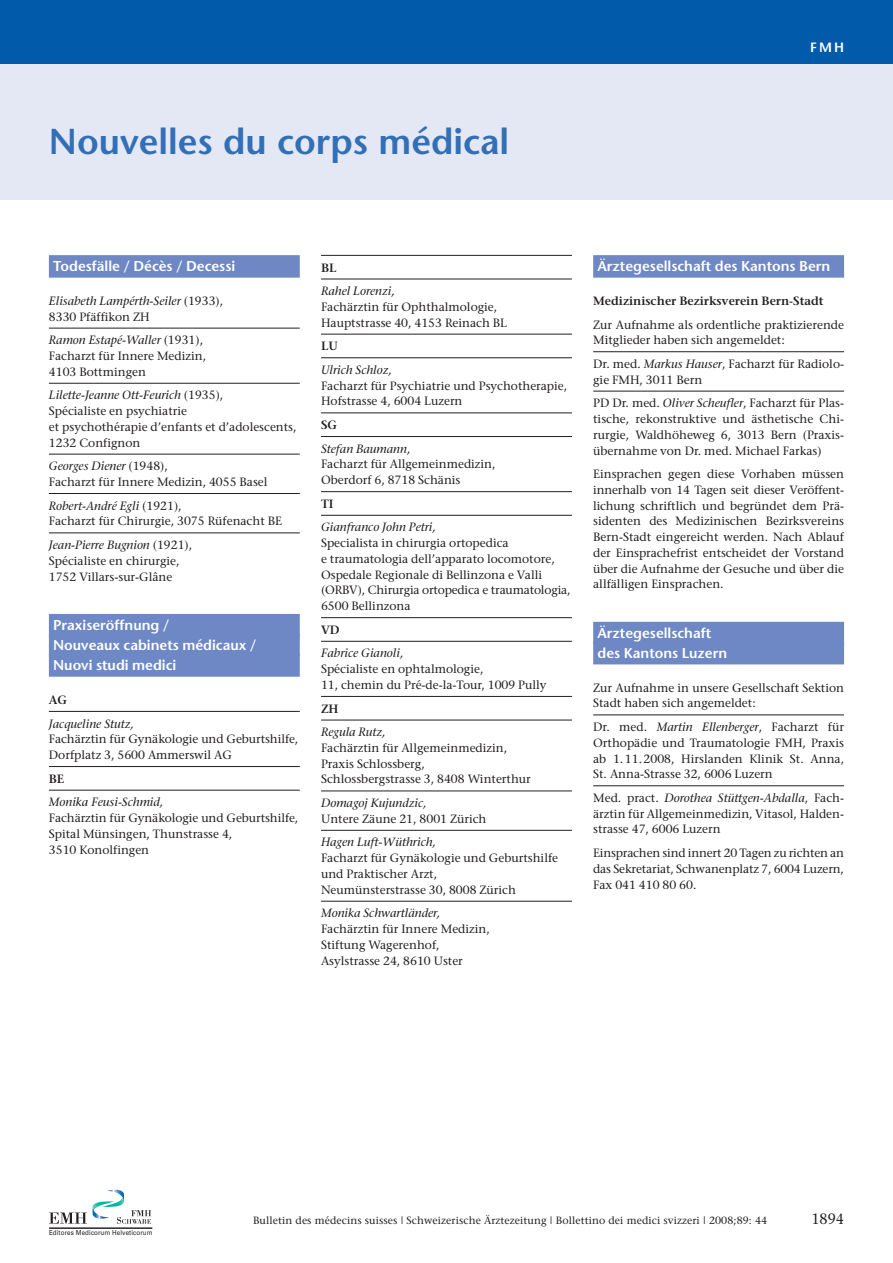
<style>
.page{position:relative;width:893px;height:1263px;background:#fff}
.page>*{position:absolute;margin:0;border:0;box-sizing:border-box;transform-origin:0 0}
.t1{font:600 36px "Stone Sans";color:#326fb7}
.t2{font:15px "Stone Serif";color:#231f20;scale:.95 1}
.t3{font:600 14.25px/20.1px "Stone Sans";color:#fff}
.t4{font:600 13.5px "Stone Sans";color:#fff}
.t5{font:12px/15.8px "Stone Serif";color:#231f20}
.t6{font:italic 12px/15.8px "Stone Serif";color:#231f20}
.t7{font:600 12px "Stone Serif";color:#231f20}
.t8{font:10.5px "Stone Serif";letter-spacing:.01em;color:#231f20}
.t9{font:6.9px "Univers";letter-spacing:.015em;color:#231f20;scale:.9 1}
.s1{font-style:normal}
.s2{font-style:italic}
</style>
<div class="page">
<div style="left:0;top:60px;width:893px;height:140px;background:#e4e8f4"></div>
<div style="left:0;top:0;width:893px;height:64px;background:#015aaa"></div>
<svg style="left:49px;top:1189px;width:102px;height:35px"></svg>
<hr style="left:49px;top:1228px;width:103px;height:1px;background:#231f20">
<div style="left:49px;top:255px;width:251px;height:23px;background:#6d88c5"></div>
<hr style="left:49px;top:328px;width:251px;height:1px;background:#231f20">
<hr style="left:49px;top:383px;width:251px;height:1px;background:#231f20">
<hr style="left:49px;top:454px;width:251px;height:1px;background:#231f20">
<hr style="left:49px;top:493px;width:251px;height:1px;background:#231f20">
<hr style="left:49px;top:533px;width:251px;height:1px;background:#231f20">
<div style="left:49px;top:614px;width:251px;height:22px;background:#6d88c5"></div>
<div style="left:49px;top:634px;width:251px;height:22px;background:#6d88c5"></div>
<div style="left:49px;top:654px;width:251px;height:23px;background:#6d88c5"></div>
<hr style="left:49px;top:711px;width:251px;height:1px;background:#231f20">
<hr style="left:49px;top:766px;width:251px;height:1px;background:#231f20">
<hr style="left:49px;top:790px;width:251px;height:1px;background:#231f20">
<hr style="left:321px;top:255px;width:251px;height:1px;background:#231f20">
<hr style="left:321px;top:279px;width:251px;height:1px;background:#231f20">
<hr style="left:321px;top:334px;width:251px;height:1px;background:#231f20">
<hr style="left:321px;top:357px;width:251px;height:1px;background:#231f20">
<hr style="left:321px;top:413px;width:251px;height:1px;background:#231f20">
<hr style="left:321px;top:436px;width:251px;height:1px;background:#231f20">
<hr style="left:321px;top:491px;width:251px;height:1px;background:#231f20">
<hr style="left:321px;top:515px;width:251px;height:1px;background:#231f20">
<hr style="left:321px;top:617px;width:251px;height:1px;background:#231f20">
<hr style="left:321px;top:641px;width:251px;height:1px;background:#231f20">
<hr style="left:321px;top:696px;width:251px;height:1px;background:#231f20">
<hr style="left:321px;top:720px;width:251px;height:1px;background:#231f20">
<hr style="left:321px;top:791px;width:251px;height:1px;background:#231f20">
<hr style="left:321px;top:830px;width:251px;height:1px;background:#231f20">
<hr style="left:321px;top:901px;width:251px;height:1px;background:#231f20">
<div style="left:593px;top:255px;width:251px;height:23px;background:#6d88c5"></div>
<hr style="left:593px;top:351px;width:251px;height:1px;background:#231f20">
<hr style="left:593px;top:391px;width:251px;height:1px;background:#231f20">
<div style="left:593px;top:622px;width:251px;height:22px;background:#6d88c5"></div>
<div style="left:593px;top:642px;width:251px;height:22px;background:#6d88c5"></div>
<hr style="left:593px;top:715px;width:251px;height:1px;background:#231f20">
<hr style="left:593px;top:785px;width:251px;height:1px;background:#231f20">
<h1 class="t1" style="left:49px;top:127px;width:462px">Nouvelles du corps médical</h1>
<p class="t4" style="left:810px;top:42px;width:35px">FMH</p>
<p class="t3" style="left:53px;top:258px;width:184px">Todesfälle / Décès / Decessi</p>
<p class="t6" style="left:49px;top:294px;width:176px">Elisabeth Lampérth-Seiler <span class="s1">(1933),<br>8330 Pfäffikon ZH</span></p>
<p class="t5" style="left:49px;top:333px;width:159px"><span class="s2">Ramon Estapé-Waller</span> (1931),<br>Facharzt für Innere Medizin,<br>4103 Bottmingen</p>
<p class="t5" style="left:49px;top:389px;width:249px"><span class="s2">Lilette-Jeanne Ott-Feurich</span> (1935),<br>Spécialiste en psychiatrie<br>et psychothérapie d’enfants et d’adolescents,<br>1232 Confignon</p>
<p class="t5" style="left:49px;top:459px;width:220px"><span class="s2">Georges Diener</span> (1948),<br>Facharzt für Innere Medizin, 4055 Basel</p>
<p class="t5" style="left:49px;top:499px;width:235px"><span class="s2">Robert-André Egli</span> (1921),<br>Facharzt für Chirurgie, 3075 Rüfenacht BE</p>
<p class="t5" style="left:49px;top:538px;width:145px"><span class="s2">Jean-Pierre Bugnion</span> (1921),<br>Spécialiste en chirurgie,<br>1752 Villars-sur-Glâne</p>
<p class="t3" style="left:53px;top:616px;width:205px">Praxiseröffnung /<br>Nouveaux cabinets médicaux /<br>Nuovi studi medici</p>
<p class="t7" style="left:49px;top:695px;width:20px">AG</p>
<p class="t6" style="left:49px;top:717px;width:86px">Jacqueline Stutz,</p>
<p class="t5" style="left:49px;top:732px;width:251px">Fachärztin für Gynäkologie und Geburtshilfe,<br>Dorfplatz 3, 5600 Ammerswil AG</p>
<p class="t7" style="left:49px;top:774px;width:17px">BE</p>
<p class="t6" style="left:49px;top:795px;width:116px">Monika Feusi-Schmid,</p>
<p class="t5" style="left:49px;top:811px;width:251px">Fachärztin für Gynäkologie und Geburtshilfe,<br>Spital Münsingen, Thunstrasse 4,<br>3510 Konolfingen</p>
<p class="t7" style="left:321px;top:263px;width:17px">BL</p>
<p class="t6" style="left:321px;top:284px;width:75px">Rahel Lorenzi,</p>
<p class="t5" style="left:321px;top:300px;width:188px">Fachärztin für Ophthalmologie,<br>Hauptstrasse 40, 4153 Reinach BL</p>
<p class="t7" style="left:321px;top:341px;width:19px">LU</p>
<p class="t6" style="left:321px;top:363px;width:72px">Ulrich Schloz,</p>
<p class="t5" style="left:321px;top:379px;width:248px">Facharzt für Psychiatrie und Psychotherapie,<br>Hofstrasse 4, 6004 Luzern</p>
<p class="t7" style="left:321px;top:420px;width:17px">SG</p>
<p class="t6" style="left:321px;top:442px;width:91px">Stefan Baumann,</p>
<p class="t5" style="left:321px;top:458px;width:176px">Facharzt für Allgemeinmedizin,<br>Oberdorf 6, 8718 Schänis</p>
<p class="t7" style="left:321px;top:499px;width:14px">TI</p>
<p class="t6" style="left:321px;top:520px;width:116px">Gianfranco John Petri,</p>
<p class="t5" style="left:321px;top:536px;width:251px">Specialista in chirurgia ortopedica<br>e traumatologia dell’apparato locomotore, Ospedale Regionale di Bellinzona e Valli (ORBV), Chirurgia ortopedica e traumatologia, 6500 Bellinzona</p>
<p class="t7" style="left:321px;top:625px;width:20px">VD</p>
<p class="t6" style="left:321px;top:646px;width:84px">Fabrice Gianoli,</p>
<p class="t5" style="left:321px;top:662px;width:227px">Spécialiste en ophtalmologie,<br>11, chemin du Pré-de-la-Tour, 1009 Pully</p>
<p class="t7" style="left:321px;top:704px;width:19px">ZH</p>
<p class="t6" style="left:321px;top:725px;width:66px">Regula Rutz,</p>
<p class="t5" style="left:321px;top:741px;width:211px">Fachärztin für Allgemeinmedizin,<br>Praxis Schlossberg,<br>Schlossbergstrasse 3, 8408 Winterthur</p>
<p class="t6" style="left:321px;top:796px;width:107px">Domagoj Kujundzic,</p>
<p class="t5" style="left:321px;top:812px;width:167px">Untere Zäune 21, 8001 Zürich</p>
<p class="t6" style="left:321px;top:835px;width:117px">Hagen Luft-Wüthrich,</p>
<p class="t5" style="left:321px;top:851px;width:239px">Facharzt für Gynäkologie und Geburtshilfe und Praktischer Arzt,<br>Neumünsterstrasse 30, 8008 Zürich</p>
<p class="t6" style="left:321px;top:906px;width:121px">Monika Schwartländer,</p>
<p class="t5" style="left:321px;top:922px;width:170px">Fachärztin für Innere Medizin,<br>Stiftung Wagerenhof,<br>Asylstrasse 24, 8610 Uster</p>
<p class="t3" style="left:597px;top:258px;width:234px">Ärztegesellschaft des Kantons Bern</p>
<p class="t7" style="left:593px;top:296px;width:232px">Medizinischer Bezirksverein Bern-Stadt</p>
<p class="t5" style="left:593px;top:318px;width:252px">Zur Aufnahme als ordentliche praktizierende<br>Mitglieder haben sich angemeldet:</p>
<p class="t5" style="left:593px;top:357px;width:252px">Dr. med<span class="s2">. Markus Hauser</span>, Facharzt für Radiolo&shy;gie FMH, 3011 Bern</p>
<p class="t5" style="left:593px;top:396px;width:252px;text-align:justify">PD Dr. med. <span class="s2">Oliver Scheufler</span>, Facharzt für Plas&shy;tische, rekonstruktive und ästhetische Chi&shy;rurgie, Waldhöheweg 6, 3013 Bern (Praxis&shy;übernahme von Dr. med. Michael Farkas)</p>
<p class="t5" style="left:593px;top:467px;width:252px;text-align:justify">Einsprachen gegen diese Vorhaben müssen innerhalb von 14 Tagen seit dieser Veröffent&shy;lichung schriftlich und begründet dem Prä&shy;sidenten des Medizinischen Bezirksvereins Bern-Stadt eingereicht werden. Nach Ablauf der Einsprachefrist entscheidet der Vorstand über die Auf nahme der Gesuche und über die allfälligen Einsprachen.</p>
<p class="t3" style="left:597px;top:624px;width:131px">Ärztegesellschaft des Kantons Luzern</p>
<p class="t5" style="left:593px;top:681px;width:252px">Zur Aufnahme in unsere Gesellschaft Sektion<br>Stadt haben sich angemeldet:</p>
<p class="t5" style="left:593px;top:720px;width:252px;text-align:justify">Dr. med. <span class="s2">Martin Ellenberger</span>, Facharzt für Ortho pädie und Traumatologie FMH, Praxis ab 1.11.2008, Hirslanden Klinik St. Anna, St. Anna-Strasse 32, 6006 Luzern</p>
<p class="t5" style="left:593px;top:791px;width:252px;text-align:justify">Med. pract. <span class="s2">Dorothea Stüttgen-Abdalla</span>, Fach&shy;ärztin für Allgemeinmedizin, Vitasol, Halden&shy;strasse 47, 6006 Luzern</p>
<p class="t5" style="left:593px;top:846px;width:252px;text-align:justify">Einsprachen sind innert 20 Tagen zu richten an das Sekretariat, Schwanenplatz 7, 6004 Luzern, Fax 041 410 80 60.</p>
<p class="t9" style="left:49px;top:1229px;width:117px">Editores Medicorum Helveticorum</p>
<p class="t8" style="left:253px;top:1216px;width:516px">Bulletin des médecins suisses | Schweizerische Ärztezeitung | Bollettino dei medici svizzeri | 2008;89: 44</p>
<p class="t2" style="left:811px;top:1213px;width:36px">1894</p>
</div>
